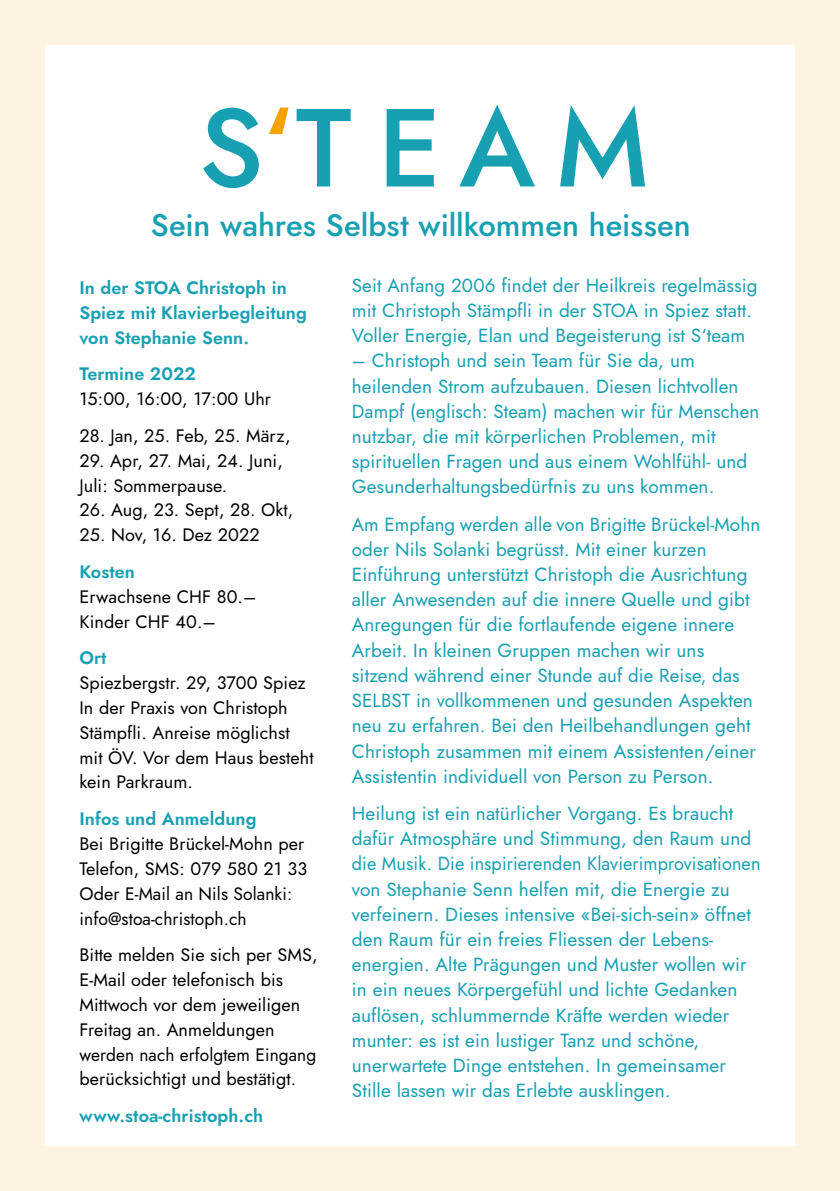
<style>
.page{position:relative;width:840px;height:1191px;background:#fff}
.page>*{position:absolute;margin:0;border:0;box-sizing:border-box;transform-origin:0 0}
.t1{font:500 31px "Jost";color:#17a0b2}
.t2{font:19px/25.2px "Jost";letter-spacing:.005em;color:#17a0b2}
.t3{font:18px/24.8px "Jost";letter-spacing:.005em;color:#000}
.t4{font:18px/24.8px "Jost Semi";letter-spacing:.005em;color:#17a0b2}
</style>
<div class="page">
<div style="left:0;top:0;width:839px;height:1191px;background:#fef2e0"></div>
<div style="left:45px;top:45px;width:749px;height:1100px;background:#fff"></div>
<svg style="left:296px;top:105px;width:348px;height:81px"></svg>
<svg style="left:269px;top:108px;width:19px;height:26px"></svg>
<svg style="left:203px;top:108px;width:55px;height:80px"></svg>
<h1 class="t1" style="left:151px;top:204px;width:541px">Sein wahres Selbst willkommen heissen</h1>
<p class="t4" style="left:79px;top:275px;width:229px">In der STOA Christoph in<br>Spiez mit Klavierbegleitung von Stephanie Senn.</p>
<p class="t4" style="left:79px;top:362px;width:118px">Termine 2022</p>
<p class="t3" style="left:79px;top:386px;width:193px">15:00, 16:00, 17:00 Uhr</p>
<p class="t3" style="left:79px;top:423px;width:213px">28. Jan, 25. Feb, 25. März,</p>
<p class="t3" style="left:79px;top:448px;width:205px">29. Apr, 27. Mai, 24. Juni,<br>Juli: Sommerpause.</p>
<p class="t3" style="left:79px;top:498px;width:215px">26. Aug, 23. Sept, 28. Okt,</p>
<p class="t3" style="left:79px;top:522px;width:182px">25. Nov, 16. Dez 2022</p>
<p class="t4" style="left:79px;top:559px;width:57px">Kosten</p>
<p class="t3" style="left:79px;top:584px;width:178px">Erwachsene CHF 80.–<br>Kinder CHF 40.–</p>
<p class="t4" style="left:79px;top:646px;width:29px">Ort</p>
<p class="t3" style="left:79px;top:670px;width:236px">Spiezbergstr. 29, 3700 Spiez<br>In der Praxis von Christoph<br>Stämpfli. Anreise möglichst mit ÖV. Vor dem Haus besteht kein Parkraum.</p>
<p class="t4" style="left:79px;top:806px;width:178px">Infos und Anmeldung</p>
<p class="t3" style="left:79px;top:831px;width:229px">Bei Brigitte Brückel-Mohn per<br>Telefon, SMS: 079 580 21 33<br>Oder E-Mail an Nils Solanki: info@stoa-christoph.ch</p>
<p class="t3" style="left:79px;top:942px;width:240px">Bitte melden Sie sich per SMS,<br>E-Mail oder telefonisch bis<br>Mittwoch vor dem jeweiligen<br>Freitag an. Anmeldungen werden nach erfolgtem Eingang berücksichtigt und bestätigt.</p>
<p class="t4" style="left:79px;top:1103px;width:185px">www.stoa-christoph.ch</p>
<p class="t2" style="left:351px;top:273px;width:407px">Seit Anfang 2006 findet der Heilkreis regelmässig mit Christoph Stämpfli in der STOA in Spiez statt.<br>Voller Energie, Elan und Begeisterung ist S‘team</p>
<p class="t2" style="left:351px;top:348px;width:408px">– Christoph und sein Team für Sie da, um heilenden Strom aufzubauen. Diesen lichtvollen Dampf (englisch: Steam) machen wir für Menschen nutzbar, die mit körperlichen Problemen, mit spirituellen Fragen und aus einem Wohlfühl- und Gesunderhaltungsbedürfnis zu uns kommen.</p>
<p class="t2" style="left:351px;top:511px;width:410px">Am Empfang werden alle von Brigitte Brückel-Mohn oder Nils Solanki begrüsst. Mit einer kurzen Einführung unterstützt Christoph die Ausrichtung aller Anwesenden auf die innere Quelle und gibt Anregungen für die fortlaufende eigene innere Arbeit. In kleinen Gruppen machen wir uns sitzend während einer Stunde auf die Reise, das SELBST in vollkommenen und gesunden Aspekten neu zu erfahren. Bei den Heilbehandlungen geht Christoph zusammen mit einem Assistenten/einer Assistentin individuell von Person zu Person.</p>
<p class="t2" style="left:351px;top:801px;width:410px">Heilung ist ein natürlicher Vorgang. Es braucht dafür Atmosphäre und Stimmung, den Raum und die Musik. Die inspirierenden Klavierimprovisationen von Stephanie Senn helfen mit, die Energie zu verfeinern. Dieses intensive «Bei-sich-sein» öffnet den Raum für ein freies Fliessen der Lebens&shy;energien. Alte Prägungen und Muster wollen wir in ein neues Körpergefühl und lichte Gedanken auflösen, schlummernde Kräfte werden wieder munter: es ist ein lustiger Tanz und schöne, unerwartete Dinge entstehen. In gemeinsamer Stille lassen wir das Erlebte ausklingen.</p>
</div>
